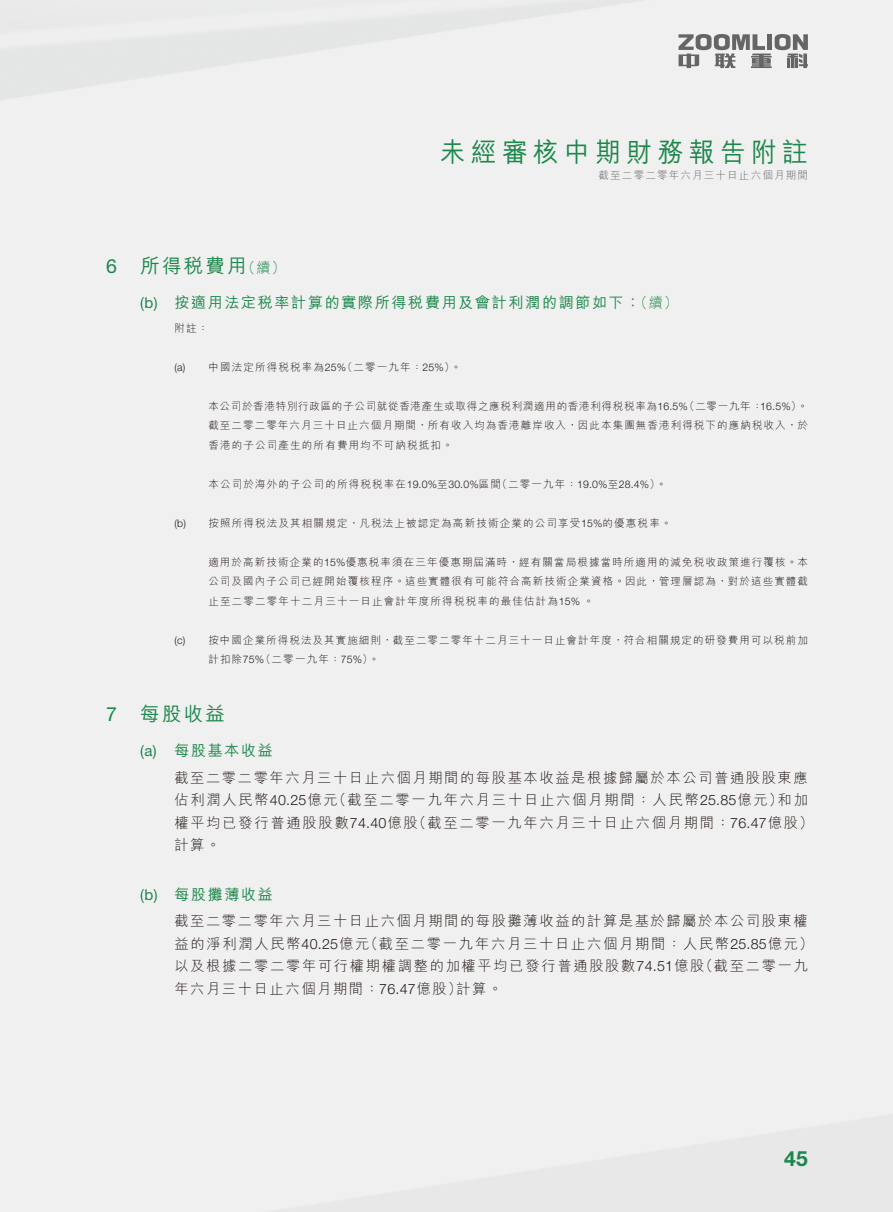
<style>
.page{position:relative;width:893px;height:1212px;background:#fff}
.page>*{position:absolute;margin:0;border:0;box-sizing:border-box;transform-origin:0 0}
.t1{font:500 27px "M Hei HK";letter-spacing:.215em;color:#1b874a;scale:.95 1}
.t2{font:700 21px "Helvetica Neue";color:#1b874a}
.t3{font:500 19.5px "M Hei HK";letter-spacing:.115em;color:#1b874a}
.t4{font:500 15px "M Hei HK";letter-spacing:.115em;color:#1b874a}
.t5{font:300 14.25px/22.5px "M Hei HK";letter-spacing:.12em;color:#231916}
.t6{font:300 10.5px/19.5px "M Hei HK";letter-spacing:.115em;color:#231916;text-align:justify}
.t7{font:300 10.5px "M Hei HK";letter-spacing:.115em;color:#666565}
.s1{font-family:"Helvetica Neue";font-weight:400}
.s2{font-weight:300;font-size:14.25px}
.s3{font-family:"Helvetica Neue"}
</style>
<div class="page">
<svg style="left:678px;top:34px;width:130px;height:34px"></svg>
<h1 class="t1" style="left:440px;top:133px;width:389px">未經審核中期財務報告附註</h1>
<p class="t7" style="left:599px;top:168px;width:211px">截至二零二零年六月三十日止六個月期間</p>
<h3 class="t3" style="left:106px;top:251px;width:181px"><span class="s1">6</span> 所得稅費用<span class="s2">（續）</span></h3>
<h3 class="t4" style="left:140px;top:291px;width:539px"><span class="s1">(b)</span> 按適用法定稅率計算的實際所得稅費用及會計利潤的調節如下：<span class="s2">（續）</span></h3>
<p class="t6" style="left:174px;top:318px;width:35px">附註：</p>
<p class="t6" style="left:174px;top:357px;width:288px"><span class="s3">(a)</span> 中國法定所得稅稅率為<span class="s3">25%</span>（二零一九年：<span class="s3">25%</span>）。</p>
<p class="t6" style="left:208px;top:396px;width:601px">本公司於香港特別行政區的子公司就從香港產生或取得之應稅利潤適用的香港利得稅稅率為<span class="s3">16.5%</span>（二零一九年：<span class="s3">16.5%</span>）。截至二零二零年六月三十日止六個月期間，所有收入均為香港離岸收入，因此本集團無香港利得稅下的應納稅收入，於香港的子公司產生的所有費用均不可納稅抵扣。</p>
<p class="t6" style="left:208px;top:474px;width:460px">本公司於海外的子公司的所得稅稅率在<span class="s3">19.0%</span>至<span class="s3">30.0%</span>區間（二零一九年：<span class="s3">19.0%</span>至<span class="s3">28.4%</span>）。</p>
<p class="t6" style="left:174px;top:513px;width:499px"><span class="s3">(b)</span> 按照所得稅法及其相關規定，凡稅法上被認定為高新技術企業的公司享受<span class="s3">15%</span>的優惠稅率。</p>
<p class="t6" style="left:208px;top:552px;width:601px">適用於高新技術企業的<span class="s3">15%</span>優惠稅率須在三年優惠期屆滿時，經有關當局根據當時所適用的減免稅收政策進行覆核。本公司及國內子公司已經開始覆核程序。這些實體很有可能符合高新技術企業資格。因此，管理層認為，對於這些實體截止至二零二零年十二月三十一日止會計年度所得稅稅率的最佳估計為<span class="s3">15%</span> 。</p>
<p class="t6" style="left:208px;top:630px;width:601px;text-indent:-34px"><span class="s3">(c)</span> 按中國企業所得稅法及其實施細則，截至二零二零年十二月三十一日止會計年度，符合相關規定的研發費用可以稅前加計扣除<span class="s3">75%</span>（二零一九年：<span class="s3">75%</span>）。</p>
<h3 class="t3" style="left:106px;top:699px;width:120px"><span class="s1">7</span> 每股收益</h3>
<h3 class="t4" style="left:140px;top:740px;width:134px"><span class="s1">(a)</span> 每股基本收益</h3>
<h3 class="t5" style="left:174px;top:766px;width:640px">截至二零二零年六月三十日止六個月期間的每股基本收益是根據歸屬於本公司普通股股東應佔利潤人民幣<span class="s3">40.25</span>億元（截至二零一九年六月三十日止六個月期間：人民幣<span class="s3">25.85</span>億元）和加權平均已發行普通股股數<span class="s3">74.40</span>億股（截至二零一九年六月三十日止六個月期間：<span class="s3">76.47</span>億股）計算。</h3>
<h3 class="t4" style="left:140px;top:883px;width:134px"><span class="s1">(b)</span> 每股攤薄收益</h3>
<h3 class="t5" style="left:174px;top:909px;width:640px">截至二零二零年六月三十日止六個月期間的每股攤薄收益的計算是基於歸屬於本公司股東權益的淨利潤人民幣<span class="s3">40.25</span>億元（截至二零一九年六月三十日止六個月期間：人民幣<span class="s3">25.85</span>億元）以及根據二零二零年可行權期權調整的加權平均已發行普通股股數<span class="s3">74.51</span>億股（截至二零一九年六月三十日止六個月期間：<span class="s3">76.47</span>億股）計算。</h3>
<h2 class="t2" style="left:784px;top:1146px;width:25px">45</h2>
</div>
